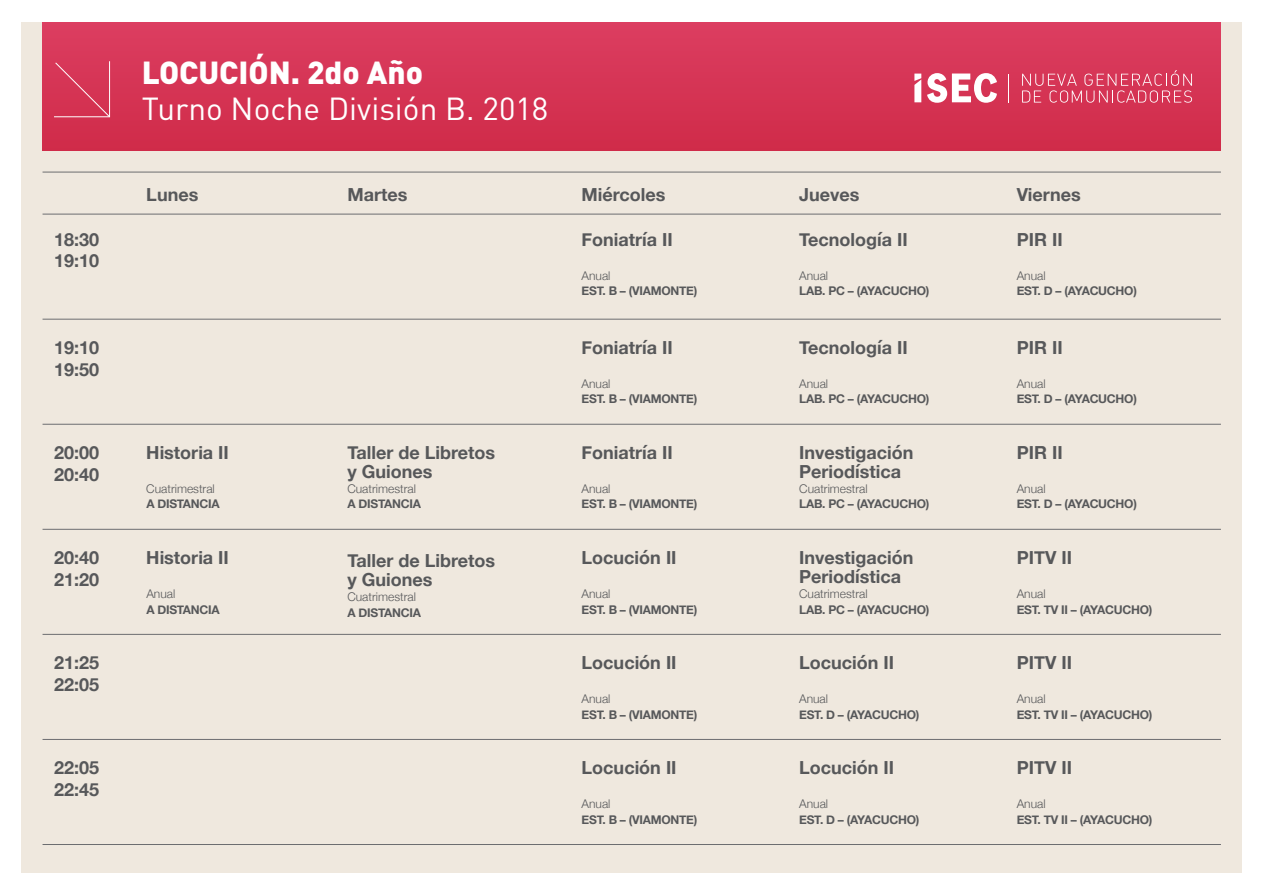
<style>
.page{position:relative;width:1265px;height:895px;background:#fff}
.page>*{position:absolute;margin:0;border:0;box-sizing:border-box;transform-origin:0 0}
.t1{font:31.5px "DIN Pro";color:#fff}
.t2{font:900 31.5px "DIN Pro";color:#fff}
.t3{font:700 18px/21.6px "Helvetica Neue";color:#57585a}
.t4{font:700 12px "Helvetica Neue";letter-spacing:-.02em;color:#57585a}
.t5{font:300 12px "Helvetica Neue";color:#57585a}
</style>
<div class="page">
<div style="left:21px;top:22px;width:1221px;height:850px;background:#efe8de"></div>
<div style="left:43px;top:22px;width:1177px;height:129px;background:#d53555"></div>
<svg style="left:1022px;top:70px;width:169px;height:33px"></svg>
<svg style="left:927px;top:73px;width:70px;height:30px"></svg>
<svg style="left:914px;top:74px;width:7px;height:28px"></svg>
<hr style="left:43px;top:172px;width:1177px;height:1px;background:#6c6d70">
<hr style="left:43px;top:214px;width:1177px;height:1px;background:#6c6d70">
<hr style="left:43px;top:319px;width:1177px;height:1px;background:#6c6d70">
<hr style="left:43px;top:424px;width:1177px;height:1px;background:#6c6d70">
<hr style="left:43px;top:529px;width:1177px;height:1px;background:#6c6d70">
<hr style="left:43px;top:634px;width:1177px;height:1px;background:#6c6d70">
<hr style="left:43px;top:739px;width:1177px;height:1px;background:#6c6d70">
<hr style="left:43px;top:844px;width:1177px;height:1px;background:#6c6d70">
<svg style="left:54px;top:61px;width:57px;height:57px"></svg>
<h1 class="t2" style="left:142px;top:51px;width:283px">LOCUCIÓN. 2do Año</h1>
<h1 class="t1" style="left:142px;top:87px;width:408px">Turno Noche División B. 2018</h1>
<p class="t3" style="left:146px;top:184px;width:54px">Lunes</p>
<p class="t3" style="left:347px;top:184px;width:61px">Martes</p>
<p class="t3" style="left:581px;top:184px;width:85px">Miércoles</p>
<p class="t3" style="left:799px;top:184px;width:62px">Jueves</p>
<p class="t3" style="left:1016px;top:184px;width:65px">Viernes</p>
<p class="t3" style="left:54px;top:229px;width:47px">18:30<br>19:10</p>
<p class="t3" style="left:581px;top:229px;width:93px">Foniatría II</p>
<p class="t5" style="left:581px;top:265px;width:30px">Anual</p>
<p class="t4" style="left:581px;top:281px;width:117px">EST. B – (VIAMONTE)</p>
<p class="t3" style="left:54px;top:337px;width:47px">19:10<br>19:50</p>
<p class="t3" style="left:54px;top:442px;width:47px">20:00<br>20:40</p>
<p class="t3" style="left:146px;top:442px;width:84px">Historia II</p>
<p class="t5" style="left:146px;top:478px;width:70px">Cuatrimestral</p>
<p class="t4" style="left:146px;top:494px;width:75px">A DISTANCIA</p>
<p class="t3" style="left:54px;top:547px;width:47px">20:40<br>21:20</p>
<p class="t3" style="left:146px;top:547px;width:84px">Historia II</p>
<p class="t5" style="left:146px;top:583px;width:30px">Anual</p>
<p class="t4" style="left:146px;top:599px;width:75px">A DISTANCIA</p>
<p class="t3" style="left:347px;top:443px;width:149px;line-height:18.6px">Taller de Libretos y Guiones</p>
<p class="t5" style="left:347px;top:478px;width:70px">Cuatrimestral</p>
<p class="t4" style="left:347px;top:494px;width:75px">A DISTANCIA</p>
<p class="t3" style="left:347px;top:551px;width:149px;line-height:18.6px">Taller de Libretos y Guiones</p>
<p class="t5" style="left:347px;top:586px;width:70px">Cuatrimestral</p>
<p class="t4" style="left:347px;top:602px;width:75px">A DISTANCIA</p>
<p class="t3" style="left:581px;top:337px;width:93px">Foniatría II</p>
<p class="t5" style="left:581px;top:373px;width:30px">Anual</p>
<p class="t4" style="left:581px;top:389px;width:117px">EST. B – (VIAMONTE)</p>
<p class="t3" style="left:581px;top:442px;width:93px">Foniatría II</p>
<p class="t5" style="left:581px;top:478px;width:30px">Anual</p>
<p class="t4" style="left:581px;top:494px;width:117px">EST. B – (VIAMONTE)</p>
<p class="t3" style="left:581px;top:547px;width:96px">Locución II</p>
<p class="t5" style="left:581px;top:583px;width:30px">Anual</p>
<p class="t4" style="left:581px;top:599px;width:117px">EST. B – (VIAMONTE)</p>
<p class="t3" style="left:54px;top:652px;width:47px">21:25<br>22:05</p>
<p class="t3" style="left:581px;top:652px;width:96px">Locución II</p>
<p class="t5" style="left:581px;top:688px;width:30px">Anual</p>
<p class="t4" style="left:581px;top:704px;width:117px">EST. B – (VIAMONTE)</p>
<p class="t3" style="left:54px;top:757px;width:47px">22:05<br>22:45</p>
<p class="t3" style="left:581px;top:757px;width:96px">Locución II</p>
<p class="t5" style="left:581px;top:793px;width:30px">Anual</p>
<p class="t4" style="left:581px;top:809px;width:117px">EST. B – (VIAMONTE)</p>
<p class="t3" style="left:799px;top:229px;width:110px">Tecnología II</p>
<p class="t5" style="left:799px;top:265px;width:30px">Anual</p>
<p class="t4" style="left:799px;top:281px;width:132px">LAB. PC – (AYACUCHO)</p>
<p class="t3" style="left:799px;top:337px;width:110px">Tecnología II</p>
<p class="t5" style="left:799px;top:373px;width:30px">Anual</p>
<p class="t4" style="left:799px;top:389px;width:132px">LAB. PC – (AYACUCHO)</p>
<p class="t3" style="left:799px;top:443px;width:116px;line-height:18.6px">Investigación<br>Periodística</p>
<p class="t5" style="left:799px;top:478px;width:70px">Cuatrimestral</p>
<p class="t4" style="left:799px;top:494px;width:132px">LAB. PC – (AYACUCHO)</p>
<p class="t3" style="left:799px;top:548px;width:116px;line-height:18.6px">Investigación<br>Periodística</p>
<p class="t5" style="left:799px;top:583px;width:70px">Cuatrimestral</p>
<p class="t4" style="left:799px;top:599px;width:132px">LAB. PC – (AYACUCHO)</p>
<p class="t3" style="left:799px;top:652px;width:96px">Locución II</p>
<p class="t5" style="left:799px;top:688px;width:30px">Anual</p>
<p class="t4" style="left:799px;top:704px;width:122px">EST. D – (AYACUCHO)</p>
<p class="t3" style="left:799px;top:757px;width:96px">Locución II</p>
<p class="t5" style="left:799px;top:793px;width:30px">Anual</p>
<p class="t4" style="left:799px;top:809px;width:122px">EST. D – (AYACUCHO)</p>
<p class="t3" style="left:1016px;top:229px;width:47px">PIR II</p>
<p class="t5" style="left:1016px;top:265px;width:30px">Anual</p>
<p class="t4" style="left:1016px;top:281px;width:122px">EST. D – (AYACUCHO)</p>
<p class="t3" style="left:1016px;top:337px;width:47px">PIR II</p>
<p class="t5" style="left:1016px;top:373px;width:30px">Anual</p>
<p class="t4" style="left:1016px;top:389px;width:122px">EST. D – (AYACUCHO)</p>
<p class="t3" style="left:1016px;top:442px;width:47px">PIR II</p>
<p class="t5" style="left:1016px;top:478px;width:30px">Anual</p>
<p class="t4" style="left:1016px;top:494px;width:122px">EST. D – (AYACUCHO)</p>
<p class="t3" style="left:1016px;top:547px;width:57px">PITV II</p>
<p class="t5" style="left:1016px;top:583px;width:30px">Anual</p>
<p class="t4" style="left:1016px;top:599px;width:137px">EST. TV II – (AYACUCHO)</p>
<p class="t3" style="left:1016px;top:652px;width:57px">PITV II</p>
<p class="t5" style="left:1016px;top:688px;width:30px">Anual</p>
<p class="t4" style="left:1016px;top:704px;width:137px">EST. TV II – (AYACUCHO)</p>
<p class="t3" style="left:1016px;top:757px;width:57px">PITV II</p>
<p class="t5" style="left:1016px;top:793px;width:30px">Anual</p>
<p class="t4" style="left:1016px;top:809px;width:137px">EST. TV II – (AYACUCHO)</p>
</div>
